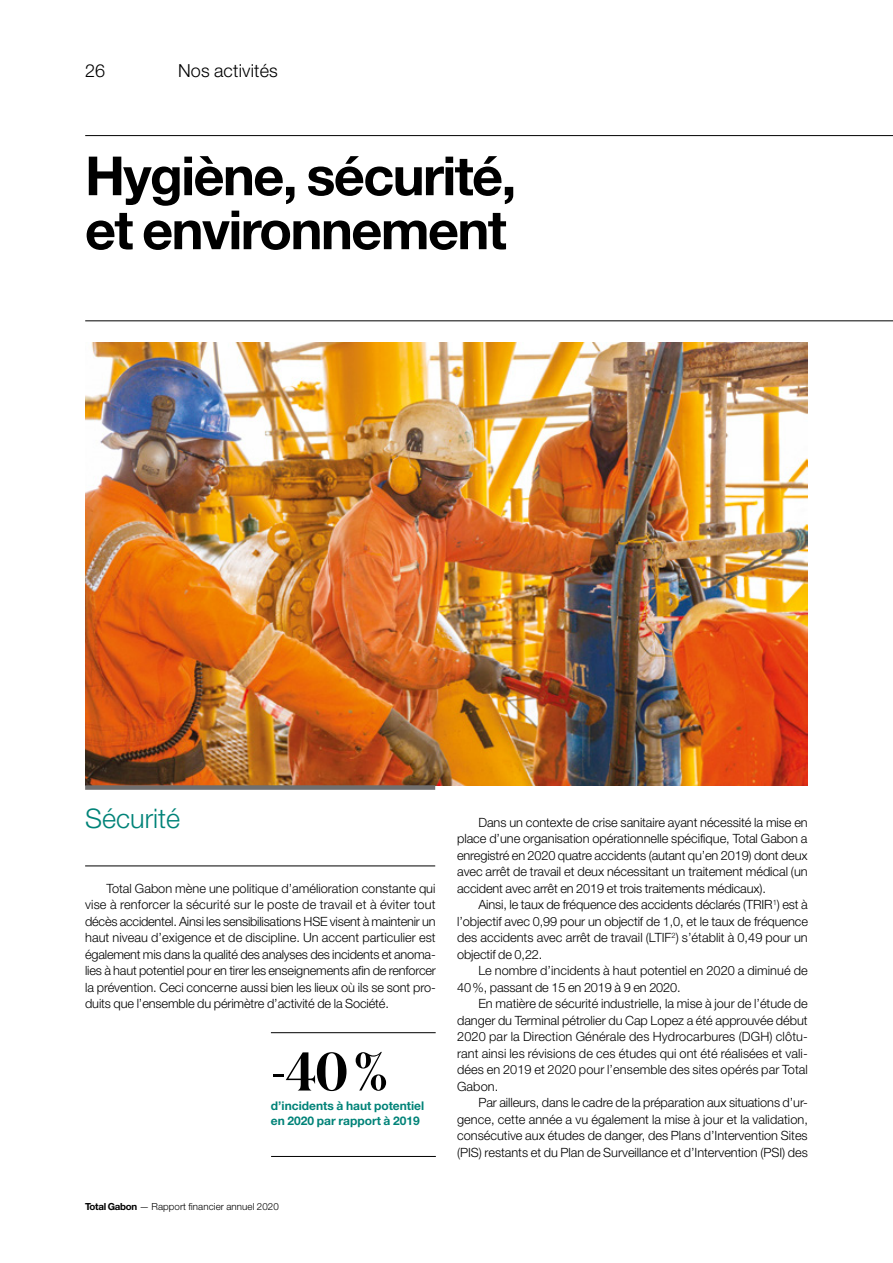
<style>
.page{position:relative;width:893px;height:1263px;background:#fff}
.page>*{position:absolute;margin:0;border:0;box-sizing:border-box;transform-origin:0 0}
.t1{font:700 54px/54px "Helvetica Neue LT Std";letter-spacing:-.03em;color:#000}
.t2{font:600 54px "Domaine Disp Nar";color:#000}
.t3{font:300 27px "Helvetica Neue LT Std";color:#008378}
.paragraph{font:300 18px "Helvetica Neue LT Std";letter-spacing:.01em;color:#000}
.t4{font:300 12.75px/16.5px "Helvetica Neue LT Std";color:#000;text-align:justify}
.t5{font:700 12px/15px "Helvetica Neue LT Std";color:#008378}
.paragraph-2{font:300 9.75px "Helvetica Neue LT Std";letter-spacing:.01em;color:#000}
.s1{font-weight:700}
</style>
<div class="page">
<hr style="left:85px;top:135px;width:808px;height:1px;background:#000">
<img style="left:85px;top:343px;width:723px;height:442px">
<div style="left:85px;top:785px;width:350px;height:5px;background:#706f6f"></div>
<hr style="left:85px;top:866px;width:350px;height:1px;background:#000">
<hr style="left:85px;top:321px;width:808px;height:1px;background:#000">
<hr style="left:271px;top:1156px;width:165px;height:1px;background:#000">
<hr style="left:271px;top:1032px;width:165px;height:1px;background:#000">
<p class="paragraph" style="left:85px;top:59px;width:22px">26</p>
<p class="paragraph" style="left:178px;top:59px;width:101px">Nos activités</p>
<p class="t1" style="left:85px;top:148px;width:433px">Hygiène, sécurité, et environnement</p>
<p class="t3" style="left:85px;top:801px;width:97px">Sécurité</p>
<p class="t4" style="left:85px;top:879px;width:352px;text-indent:21px">Total Gabon mène une politique d’amélioration constante qui vise à renforcer la sécurité sur le poste de travail et à éviter tout décès accidentel. Ainsi les sensibilisations HSE visent à maintenir un haut niveau d’exigence et de discipline. Un accent particulier est également mis dans la qualité des analyses des incidents et anoma&shy;lies à haut potentiel pour en tirer les enseignements afin de renforcer la prévention. Ceci concerne aussi bien les lieux où ils se sont pro&shy;duits que l’ensemble du périmètre d’activité de la Société.</p>
<p class="t2" style="left:271px;top:1038px;width:118px">-40 %</p>
<p class="t5" style="left:271px;top:1098px;width:155px">d’incidents à haut potentiel en 2020 par rapport à 2019</p>
<p class="paragraph-2" style="left:85px;top:1200px;width:195px"><span class="s1">Total Gabon</span> — Rapport financier annuel 2020</p>
<p class="t4" style="left:457px;top:813px;width:352px;text-indent:21px">Dans un contexte de crise sanitaire ayant nécessité la mise en place d’une organisation opérationnelle spécifique, Total Gabon a enregistré en 2020 quatre accidents (autant qu’en 2019) dont deux avec arrêt de travail et deux nécessitant un traitement médical (un accident avec arrêt en 2019 et trois traitements médicaux).</p>
<p class="t4" style="left:457px;top:896px;width:352px;text-indent:21px">Ainsi, le taux de fréquence des accidents déclarés (TRIR<sup>1</sup>) est à l’objectif avec 0,99 pour un objectif de 1,0, et le taux de fréquence des accidents avec arrêt de travail (LTIF<sup>2</sup>) s’établit à 0,49 pour un objectif de 0,22.</p>
<p class="t4" style="left:457px;top:962px;width:352px;text-indent:21px">Le nombre d’incidents à haut potentiel en 2020 a diminué de<br>40%, passant de 15 en 2019 à 9 en 2020.</p>
<p class="t4" style="left:457px;top:995px;width:352px;text-indent:21px">En matière de sécurité industrielle, la mise à jour de l’étude de danger du Terminal pétrolier du Cap Lopez a été approuvée début 2020 par la Direction Générale des Hydrocarbures (DGH) clôtu&shy;rant ainsi les révisions de ces études qui ont été réalisées et vali&shy;dées en 2019 et 2020 pour l’ensemble des sites opérés par Total Gabon.</p>
<p class="t4" style="left:457px;top:1094px;width:352px;text-indent:21px">Par ailleurs, dans le cadre de la préparation aux situations d’ur&shy;gence, cette année a vu également la mise à jour et la validation, consécutive aux études de danger, des Plans d’Intervention Sites (PIS) restants et du Plan de Surveillance et d’Intervention (PSI) des</p>
</div>
